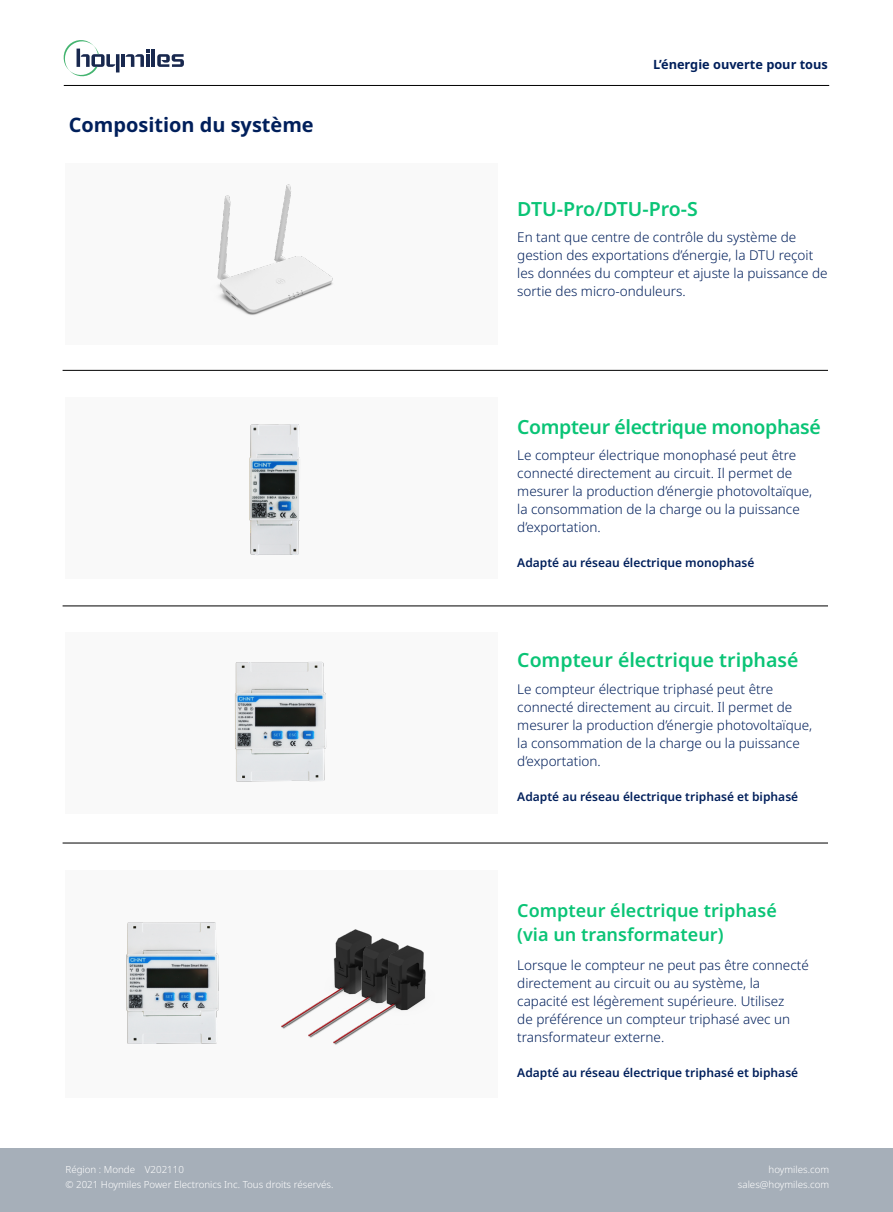
<style>
.page{position:relative;width:893px;height:1212px;background:#fff}
.page>*{position:absolute;margin:0;border:0;box-sizing:border-box;transform-origin:0 0}
.t1{font:700 19.95px "Noto Sans";color:#001f5b}
.t2{font:600 19.5px "Noto Sans";letter-spacing:-.02em;color:#0ac476}
.t3{font:600 19.5px "Noto Sans";color:#0ac476}
.t4{font:600 18px/24px "Noto Sans";color:#0ac476}
.t5{font:300 13.5px/18px "Noto Sans";color:#001f5b}
.t6{font:700 12.75px "Noto Sans";color:#001f5b}
.t7{font:600 12px "Noto Sans";color:#001f5b}
.t8{font:300 9.75px/15px "Noto Sans";color:#fff}
</style>
<div class="page">
<div style="left:0;top:1148px;width:893px;height:64px;background:#a6afb9"></div>
<hr style="left:64px;top:85px;width:765px;height:1px;background:#000">
<div style="left:65px;top:163px;width:432px;height:181px;background:#f9f9f9"></div>
<div style="left:65px;top:632px;width:432px;height:182px;background:#f9f9f9"></div>
<div style="left:65px;top:397px;width:432px;height:182px;background:#f9f9f9"></div>
<div style="left:65px;top:871px;width:432px;height:227px;background:#f9f9f9"></div>
<img style="left:217px;top:184px;width:116px;height:131px">
<hr style="left:63px;top:370px;width:765px;height:1px;background:#000">
<hr style="left:63px;top:606px;width:765px;height:1px;background:#000">
<hr style="left:63px;top:843px;width:765px;height:1px;background:#000">
<img style="left:249px;top:424px;width:51px;height:131px">
<img style="left:235px;top:662px;width:92px;height:120px">
<img style="left:126px;top:922px;width:93px;height:122px">
<img style="left:286px;top:1006px;width:26px;height:32px">
<img style="left:312px;top:929px;width:114px;height:116px">
<hr style="left:152px;top:49px;width:3px;height:18px;background:#18284e">
<hr style="left:121px;top:54px;width:4px;height:13px;background:#18284e">
<svg style="left:125px;top:49px;width:25px;height:18px"></svg>
<svg style="left:157px;top:54px;width:27px;height:13px"></svg>
<svg style="left:63px;top:40px;width:56px;height:37px"></svg>
<h1 class="t1" style="left:69px;top:111px;width:246px">Composition du système</h1>
<p class="t6" style="left:653px;top:55px;width:176px">L’énergie ouverte pour tous</p>
<h2 class="t2" style="left:517px;top:195px;width:182px">DTU-Pro/DTU-Pro-S</h2>
<p class="t5" style="left:517px;top:229px;width:312px">En tant que centre de contrôle du système de gestion des exportations d’énergie, la DTU reçoit les données du compteur et ajuste la puissance de sortie des micro-onduleurs.</p>
<h2 class="t2" style="left:517px;top:413px;width:305px">Compteur électrique monophasé</h2>
<p class="t5" style="left:517px;top:447px;width:297px">Le compteur électrique monophasé peut être connecté directement au circuit. Il permet de mesurer la production d’énergie photovoltaïque, la consommation de la charge ou la puissance d’exportation.</p>
<p class="t7" style="left:517px;top:554px;width:239px">Adapté au réseau électrique monophasé</p>
<h2 class="t3" style="left:517px;top:647px;width:283px">Compteur électrique triphasé</h2>
<p class="t5" style="left:517px;top:681px;width:297px">Le compteur électrique triphasé peut être connecté directement au circuit. Il permet de mesurer la production d’énergie photovoltaïque, la consommation de la charge ou la puissance d’exportation.</p>
<p class="t7" style="left:517px;top:788px;width:282px">Adapté au réseau électrique triphasé et biphasé</p>
<h3 class="t4" style="left:517px;top:899px;width:261px">Compteur électrique triphasé (via un transformateur)</h3>
<p class="t5" style="left:517px;top:956px;width:293px">Lorsque le compteur ne peut pas être connecté directement au circuit ou au système, la capacité est légèrement supérieure. Utilisez<br>de préférence un compteur triphasé avec un transformateur externe.</p>
<p class="t7" style="left:517px;top:1064px;width:282px">Adapté au réseau électrique triphasé et biphasé</p>
<p class="t8" style="left:65px;top:1162px;width:269px">Région : Monde V202110<br>© 2021 Hoymiles Power Electronics Inc. Tous droits réservés.</p>
<p class="t8" style="left:738px;top:1162px;width:93px;text-align:right">hoymiles.com sales@hoymiles.com</p>
</div>
